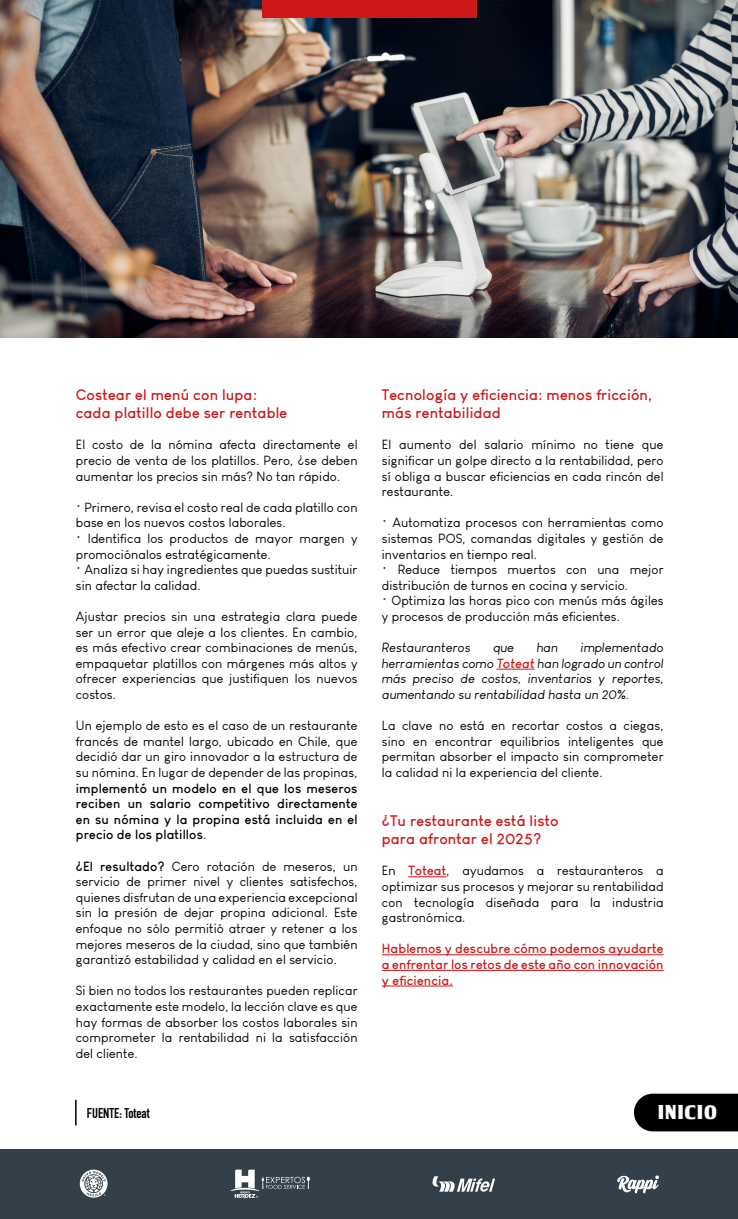
<style>
.page{position:relative;width:738px;height:1219px;background:#fff}
.page>*{position:absolute;margin:0;border:0;box-sizing:border-box;transform-origin:0 0}
.t1{font:20px "Tobago Poster";letter-spacing:.05em;color:#fff}
.t2{font:700 15px/18px "Louis George Cafe";letter-spacing:.01em;color:#cd1719}
.t3{font:700 14px "DIN Condensed";color:#000}
.t4{font:13px/15.6px "Louis George Cafe";letter-spacing:.01em;color:#000;text-align:justify}
.t5{font:italic 13px/15.6px "Louis George Cafe";letter-spacing:.01em;color:#000;text-align:justify}
.t6{font:700 13px/15.6px "Louis George Cafe";letter-spacing:.01em;color:#000;text-align:justify}
.t7{font:700 13px/15.6px "Louis George Cafe";letter-spacing:.01em;color:#cd1719;text-align:justify}
.s1{font-weight:400}
.s2{font-weight:700}
.s3{font-weight:700;color:#cd1719}
</style>
<div class="page">
<img style="left:0;top:0;width:737px;height:337px">
<div style="left:0;top:1149px;width:737px;height:70px;background:#33404a"></div>
<div style="left:261px;top:0;width:215px;height:17px;background:#cd1719"></div>
<svg style="left:80px;top:1170px;width:27px;height:28px"></svg>
<svg style="left:617px;top:1175px;width:41px;height:18px"></svg>
<svg style="left:230px;top:1170px;width:79px;height:28px"></svg>
<svg style="left:432px;top:1176px;width:62px;height:16px"></svg>
<hr style="left:75px;top:1100px;width:2px;height:25px;background:#000">
<div style="left:634px;top:1094px;width:103px;height:37px;background:#000"></div>
<hr style="left:496px;top:669px;width:38px;height:1px;background:#cd1719">
<hr style="left:408px;top:876px;width:38px;height:1px;background:#cd1719">
<hr style="left:381px;top:954px;width:282px;height:1px;background:#cd1719">
<hr style="left:381px;top:970px;width:282px;height:1px;background:#cd1719">
<hr style="left:381px;top:986px;width:71px;height:1px;background:#cd1719">
<p class="t2" style="left:76px;top:386px;width:213px">Costear el menú con lupa: cada platillo debe ser rentable</p>
<p class="t4" style="left:76px;top:437px;width:283px">El costo de la nómina afecta directamente el precio de venta de los platillos. Pero, ¿se deben aumentar los precios sin más? No tan rápido.</p>
<p class="t4" style="left:76px;top:499px;width:283px">• Primero, revisa el costo real de cada platillo con base en los nuevos costos laborales.</p>
<p class="t4" style="left:76px;top:531px;width:283px">• Identifica los productos de mayor margen y promociónalos estratégicamente.</p>
<p class="t4" style="left:76px;top:562px;width:283px">• Analiza si hay ingredientes que puedas sustituir sin afectar la calidad.</p>
<p class="t4" style="left:76px;top:609px;width:283px">Ajustar precios sin una estrategia clara puede ser un error que aleje a los clientes. En cambio, es más efectivo crear combinaciones de menús, empaquetar platillos con márgenes más altos y ofrecer experiencias que justifiquen los nuevos costos.</p>
<p class="t4" style="left:76px;top:718px;width:283px">Un ejemplo de esto es el caso de un restaurante francés de mantel largo, ubicado en Chile, que decidió dar un giro innovador a la estructura de su nómina. En lugar de depender de las propinas,</p>
<p class="t6" style="left:76px;top:780px;width:283px">implementó un modelo en el que los meseros reciben un salario competitivo directamente en su nómina y la propina está incluida en el precio de los platillos<span class="s1">.</span></p>
<p class="t4" style="left:76px;top:858px;width:283px"><span class="s2">¿El resultado?</span> Cero rotación de meseros, un servicio de primer nivel y clientes satisfechos, quienes disfrutan de una experiencia excepcional sin la presión de dejar propina adicional. Este enfoque no sólo permitió atraer y retener a los mejores meseros de la ciudad, sino que también garantizó estabilidad y calidad en el servicio.</p>
<p class="t4" style="left:76px;top:983px;width:283px">Si bien no todos los restaurantes pueden replicar exactamente este modelo, la lección clave es que hay formas de absorber los costos laborales sin comprometer la rentabilidad ni la satisfacción del cliente.</p>
<p class="t2" style="left:381px;top:386px;width:272px">Tecnología y eficiencia: menos fricción, más rentabilidad</p>
<p class="t4" style="left:381px;top:437px;width:283px">El aumento del salario mínimo no tiene que significar un golpe directo a la rentabilidad, pero sí obliga a buscar eficiencias en cada rincón del restaurante.</p>
<p class="t4" style="left:381px;top:515px;width:283px">• Automatiza procesos con herramientas como sistemas POS, comandas digitales y gestión de inventarios en tiempo real.</p>
<p class="t4" style="left:381px;top:562px;width:283px">• Reduce tiempos muertos con una mejor distribución de turnos en cocina y servicio.</p>
<p class="t4" style="left:381px;top:593px;width:283px">• Optimiza las horas pico con menús más ágiles y procesos de producción más eficientes.</p>
<p class="t5" style="left:381px;top:640px;width:90px">Restauranteros</p>
<p class="t5" style="left:492px;top:640px;width:22px">que</p>
<p class="t5" style="left:536px;top:640px;width:23px">han</p>
<p class="t5" style="left:381px;top:640px;width:283px;text-indent:198px">implementado herramientas como <span class="s3">Toteat</span> han logrado un control más preciso de costos, inventarios y reportes, aumentando su rentabilidad hasta un 20%.</p>
<p class="t4" style="left:381px;top:718px;width:283px">La clave no está en recortar costos a ciegas, sino en encontrar equilibrios inteligentes que permitan absorber el impacto sin comprometer la calidad ni la experiencia del cliente.</p>
<p class="t2" style="left:381px;top:812px;width:178px">¿Tu restaurante está listo para afrontar el 2025?</p>
<p class="t4" style="left:381px;top:863px;width:283px">En <span class="s3">Toteat</span>, ayudamos a restauranteros a optimizar sus procesos y mejorar su rentabilidad con tecnología diseñada para la industria gastronómica.</p>
<p class="t7" style="left:381px;top:941px;width:283px">Hablemos y descubre cómo podemos ayudarte a enfrentar los retos de este año con innovación y eficiencia.</p>
<p class="t3" style="left:87px;top:1104px;width:64px">FUENTE: Toteat</p>
<h1 class="t1" style="left:656px;top:1100px;width:60px">INICIO</h1>
</div>
